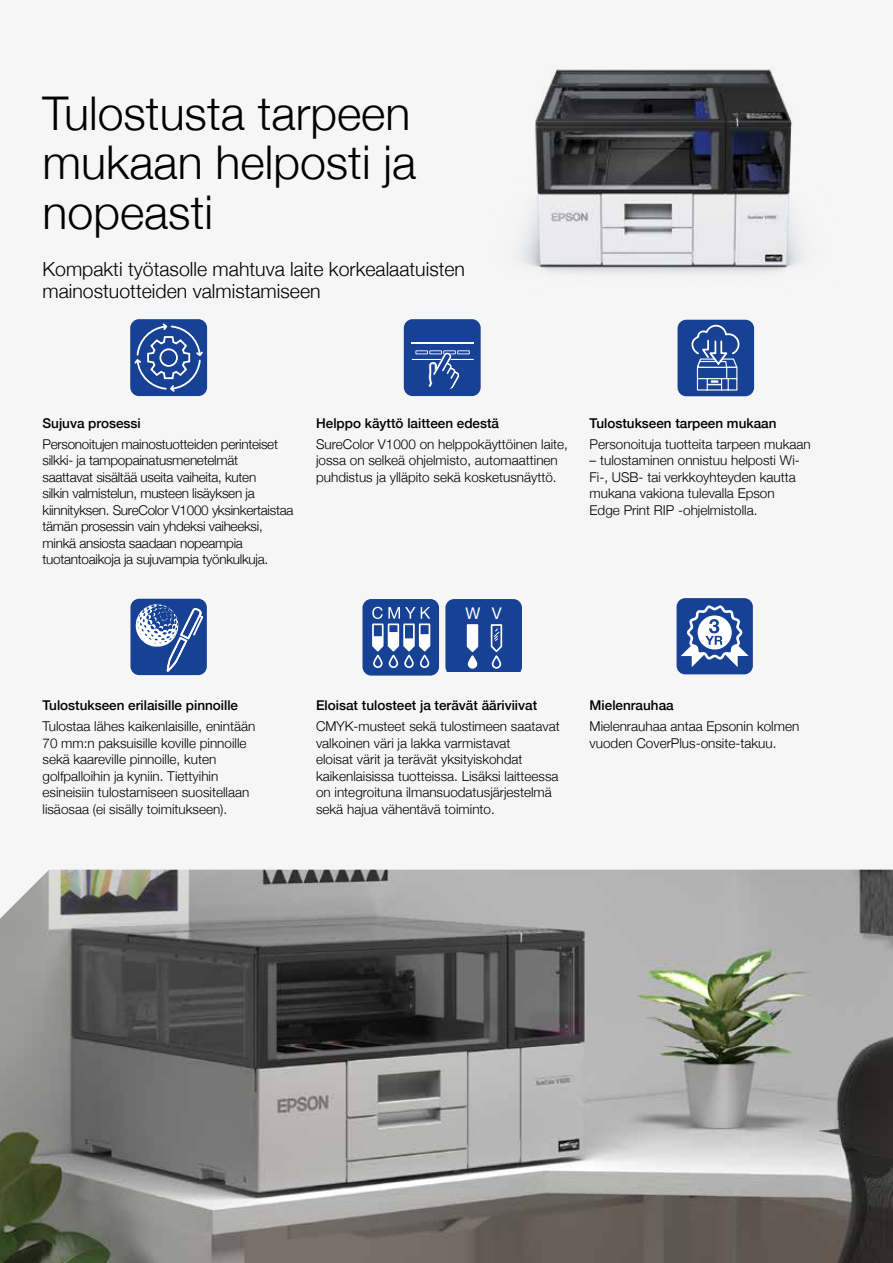
<style>
.page{position:relative;width:893px;height:1263px;background:#fff}
.page>*{position:absolute;margin:0;border:0;box-sizing:border-box;transform-origin:0 0}
.t1{font:300 46.5px/49.5px "Helvetica Neue";color:#000}
.t2{font:300 19.5px/22.5px "Helvetica Neue";color:#000}
.t3{font:16.2px "Helvetica Neue";color:#fff}
.t4{font:300 13.5px/16.5px "Helvetica Neue";color:#000}
.t5{font:300 13.5px/16.5px "Helvetica Neue";letter-spacing:-.02em;color:#000}
.t6{font:500 13.5px "Helvetica Neue";color:#000}
</style>
<div class="page">
<div style="left:0;top:0;width:893px;height:1094px;background:#f6f6f6"></div>
<img style="left:0;top:870px;width:893px;height:393px">
<img style="left:521px;top:68px;width:281px;height:205px">
<div style="left:677px;top:598px;width:76px;height:76px;background:#164194;border-radius:9px"></div>
<svg style="left:681px;top:605px;width:68px;height:62px"></svg>
<div style="left:677px;top:320px;width:77px;height:76px;background:#164194;border-radius:9px"></div>
<svg style="left:691px;top:324px;width:49px;height:67px"></svg>
<div style="left:130px;top:599px;width:77px;height:76px;background:#164194;border-radius:9px"></div>
<svg style="left:136px;top:604px;width:68px;height:68px"></svg>
<div style="left:362px;top:599px;width:77px;height:77px;background:#164194;border-radius:9px"></div>
<svg style="left:372px;top:607px;width:59px;height:61px"></svg>
<svg style="left:445px;top:599px;width:77px;height:73px;background:#2f569f"></svg>
<div style="left:404px;top:319px;width:77px;height:77px;background:#164194;border-radius:9px"></div>
<svg style="left:412px;top:343px;width:62px;height:46px"></svg>
<hr style="left:412px;top:342px;width:62px;height:1px;background:#fff">
<div style="left:130px;top:319px;width:77px;height:77px;background:#164194;border-radius:9px"></div>
<svg style="left:134px;top:323px;width:69px;height:69px"></svg>
<h1 class="t1" style="left:43px;top:85px;width:375px">Tulostusta tarpeen mukaan helposti ja nopeasti</h1>
<h2 class="t2" style="left:43px;top:256px;width:424px">Kompakti työtasolle mahtuva laite korkealaatuisten mainostuotteiden valmistamiseen</h2>
<p class="t6" style="left:43px;top:412px;width:100px">Sujuva prosessi</p>
<p class="t5" style="left:43px;top:435px;width:252px">Personoitujen mainostuotteiden perinteiset silkki- ja tampopainatusmenetelmät<br>saattavat sisältää useita vaiheita, kuten<br>silkin valmistelun, musteen lisäyksen ja kiinnityksen. SureColor V1000 yksinkertaistaa tämän prosessin vain yhdeksi vaiheeksi, minkä ansiosta saadaan nopeampia tuotantoaikoja ja sujuvampia työnkulkuja.</p>
<p class="t6" style="left:316px;top:412px;width:185px">Helppo käyttö laitteen edestä</p>
<p class="t4" style="left:316px;top:435px;width:253px">SureColor V1000 on helppokäyttöinen laite, jossa on selkeä ohjelmisto, automaattinen puhdistus ja ylläpito sekä kosketusnäyttö.</p>
<p class="t3" style="left:465px;top:601px;width:38px">W V</p>
<p class="t6" style="left:590px;top:412px;width:188px">Tulostukseen tarpeen mukaan</p>
<p class="t4" style="left:590px;top:435px;width:223px">Personoituja tuotteita tarpeen mukaan</p>
<p class="t4" style="left:590px;top:451px;width:212px">– tulostaminen onnistuu helposti Wi-Fi-, USB- tai verkkoyhteyden kautta mukana vakiona tulevalla Epson Edge Print RIP -ohjelmistolla.</p>
<p class="t6" style="left:43px;top:695px;width:197px">Tulostukseen erilaisille pinnoille</p>
<p class="t4" style="left:43px;top:717px;width:214px">Tulostaa lähes kaikenlaisille, enintään 70 mm:n paksuisille koville pinnoille sekä kaareville pinnoille, kuten golfpalloihin ja kyniin. Tiettyihin esineisiin tulostamiseen suositellaan lisäosaa (ei sisälly toimitukseen).</p>
<p class="t6" style="left:316px;top:695px;width:223px">Eloisat tulosteet ja terävät ääriviivat</p>
<p class="t4" style="left:316px;top:717px;width:245px">CMYK-musteet sekä tulostimeen saatavat valkoinen väri ja lakka varmistavat<br>eloisat värit ja terävät yksityiskohdat kaikenlaisissa tuotteissa. Lisäksi laitteessa on integroituna ilmansuodatusjärjestelmä sekä hajua vähentävä toiminto.</p>
<p class="t6" style="left:590px;top:695px;width:86px">Mielenrauhaa</p>
<p class="t4" style="left:590px;top:717px;width:211px">Mielenrauhaa antaa Epsonin kolmen vuoden CoverPlus-onsite-takuu.</p>
</div>
